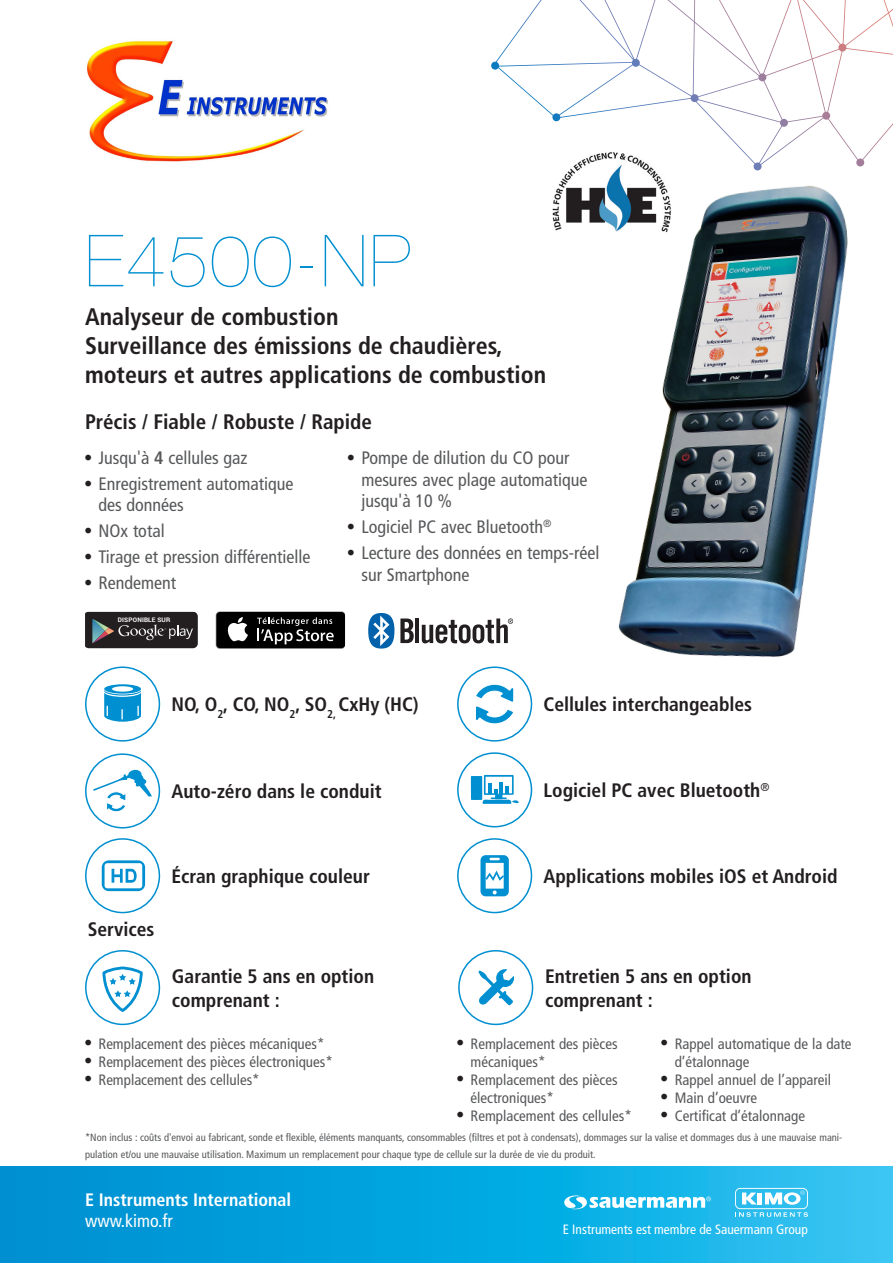
<style>
.page{position:relative;width:893px;height:1263px;background:#fff}
.page>*{position:absolute;margin:0;border:0;box-sizing:border-box;transform-origin:0 0}
.t1{font:200 72px "Helvetica Neue LT Std";letter-spacing:.03em;color:#008fd0}
.t2{font:700 condensed 24px "Frutiger LT Std";color:#231f20}
.t3{font:700 condensed 21px "Frutiger LT Std";color:#231f20}
.t4{font:700 condensed 19.5px/23.4px "Frutiger LT Std";color:#231f20}
.t5{font:condensed 18px/21.6px "Frutiger LT Std";color:#57585a}
.t6{font:700 condensed 18px "Frutiger LT Std";color:#fff}
.t7{font:condensed 18px "Frutiger LT Std";color:#fff}
.t8{font:condensed 15px/18px "Frutiger LT Std";color:#57585a}
.t9{font:condensed 13.5px "Frutiger LT Std";color:#fff}
.Normal_e{font:condensed 10.5px/16.5px "Frutiger LT Std";color:#57585a}
.t10{font:700 6.3px "Roboto";letter-spacing:.025em;color:#fff}
.s1{font-family:"Helvetica";font-stretch:normal;color:#231f20}
.s2{font-weight:700}
.s3{font-family:"Helvetica";font-stretch:normal;font-size:18px;color:#231f20}
</style>
<div class="page">
<svg style="left:491px;top:0;width:402px;height:169px"></svg>
<img style="left:87px;top:40px;width:241px;height:122px">
<svg style="left:85px;top:612px;width:113px;height:36px;background:#363435"></svg>
<svg style="left:215px;top:611px;width:130px;height:38px;background:#343434"></svg>
<svg style="left:400px;top:618px;width:14px;height:25px"></svg>
<hr style="left:415px;top:618px;width:4px;height:25px;background:#231f20">
<svg style="left:368px;top:613px;width:26px;height:36px"></svg>
<svg style="left:422px;top:618px;width:91px;height:25px"></svg>
<img style="left:547px;top:145px;width:134px;height:86px">
<div style="left:85px;top:666px;width:75px;height:76px;border:2px solid #008fd0;border-radius:50%"></div>
<svg style="left:104px;top:684px;width:37px;height:38px"></svg>
<div style="left:85px;top:838px;width:75px;height:75px;border:2px solid #008fd0;border-radius:50%"></div>
<svg style="left:102px;top:860px;width:43px;height:31px"></svg>
<div style="left:457px;top:666px;width:75px;height:76px;border:2px solid #008fd0;border-radius:50%"></div>
<svg style="left:475px;top:684px;width:39px;height:40px"></svg>
<div style="left:457px;top:838px;width:75px;height:75px;border:2px solid #008fd0;border-radius:50%"></div>
<svg style="left:480px;top:855px;width:29px;height:41px"></svg>
<div style="left:457px;top:752px;width:75px;height:75px;border:2px solid #008fd0;border-radius:50%"></div>
<svg style="left:471px;top:775px;width:47px;height:29px"></svg>
<img style="left:616px;top:169px;width:232px;height:488px">
<svg style="left:0;top:1166px;width:893px;height:97px;background:#0ba7e0"></svg>
<svg style="left:564px;top:1195px;width:147px;height:14px"></svg>
<svg style="left:735px;top:1188px;width:73px;height:29px"></svg>
<div style="left:85px;top:950px;width:75px;height:75px;border:2px solid #008fd0;border-radius:50%"></div>
<svg style="left:102px;top:966px;width:41px;height:46px"></svg>
<div style="left:458px;top:950px;width:75px;height:75px;border:2px solid #008fd0;border-radius:50%"></div>
<svg style="left:478px;top:969px;width:36px;height:36px"></svg>
<div style="left:85px;top:753px;width:75px;height:75px;border:2px solid #008fd0;border-radius:50%"></div>
<svg style="left:93px;top:770px;width:59px;height:42px"></svg>
<p class="t1" style="left:85px;top:219px;width:327px">E4500-NP</p>
<p class="t2" style="left:85px;top:303px;width:255px">Analyseur de combustion</p>
<p class="t2" style="left:85px;top:331px;width:419px">Surveillance des émissions de chaudières,</p>
<p class="t2" style="left:85px;top:360px;width:463px">moteurs et autres applications de combustion</p>
<p class="t3" style="left:85px;top:409px;width:288px">Précis / Fiable / Robuste / Rapide</p>
<p class="t5" style="left:85px;top:447px;width:164px"><span class="s1">•</span> Jusqu'à <span class="s2">4</span> cellules gaz</p>
<p class="t5" style="left:99px;top:473px;width:197px;text-indent:-14px"><span class="s1">•</span> Enregistrement automatique des données</p>
<p class="t5" style="left:85px;top:520px;width:81px"><span class="s1">•</span> NOx total</p>
<p class="t5" style="left:85px;top:546px;width:227px"><span class="s1">•</span> Tirage et pression différentielle</p>
<p class="t5" style="left:85px;top:572px;width:93px"><span class="s1">•</span> Rendement</p>
<p class="t10" style="left:118px;top:615px;width:54px">DISPONIBLE SUR</p>
<p class="t5" style="left:361px;top:447px;width:228px;text-indent:-14px"><span class="s1">•</span> Pompe de dilution du CO pour mesures avec plage automatique jusqu'à 10 %</p>
<p class="t5" style="left:348px;top:516px;width:205px"><span class="s1">•</span> Logiciel PC avec Bluetooth<sup>®</sup></p>
<p class="t5" style="left:361px;top:542px;width:240px;text-indent:-14px"><span class="s1">•</span> Lecture des données en temps-réel sur Smartphone</p>
<p class="t4" style="left:171px;top:693px;width:249px">NO, O<sub>2</sub>, CO, NO<sub>2</sub>, SO<sub>2,</sub> CxHy (HC)</p>
<p class="t4" style="left:171px;top:780px;width:212px">Auto-zéro dans le conduit</p>
<p class="t4" style="left:544px;top:693px;width:210px">Cellules interchangeables</p>
<p class="t4" style="left:544px;top:779px;width:227px">Logiciel PC avec Bluetooth<sup>®</sup></p>
<p class="t4" style="left:88px;top:918px;width:68px">Services</p>
<p class="t4" style="left:171px;top:865px;width:200px">Écran graphique couleur</p>
<p class="t4" style="left:544px;top:865px;width:295px">Applications mobiles iOS et Android</p>
<p class="t4" style="left:172px;top:965px;width:204px">Garantie 5 ans en option comprenant :</p>
<p class="t4" style="left:545px;top:965px;width:208px">Entretien 5 ans en option comprenant :</p>
<p class="t8" style="left:85px;top:1035px;width:241px"><span class="s3">•</span> Remplacement des pièces mécaniques*</p>
<p class="t8" style="left:85px;top:1053px;width:249px"><span class="s3">•</span> Remplacement des pièces électroniques*</p>
<p class="t8" style="left:85px;top:1071px;width:176px"><span class="s3">•</span> Remplacement des cellules*</p>
<p class="t8" style="left:471px;top:1035px;width:149px;text-indent:-14px"><span class="s3">•</span> Remplacement des pièces mécaniques*</p>
<p class="t8" style="left:471px;top:1071px;width:149px;text-indent:-14px"><span class="s3">•</span> Remplacement des pièces électroniques*</p>
<p class="t8" style="left:457px;top:1107px;width:176px"><span class="s3">•</span> Remplacement des cellules*</p>
<p class="t8" style="left:675px;top:1035px;width:178px;text-indent:-14px"><span class="s3">•</span> Rappel automatique de la date d’étalonnage</p>
<p class="t8" style="left:661px;top:1071px;width:172px"><span class="s3">•</span> Rappel annuel de l’appareil</p>
<p class="t8" style="left:661px;top:1089px;width:98px"><span class="s3">•</span> Main d’oeuvre</p>
<p class="t8" style="left:661px;top:1107px;width:145px"><span class="s3">•</span> Certificat d’étalonnage</p>
<p class="Normal_e" style="left:85px;top:1129px;width:759px">*Non inclus : coûts d'envoi au fabricant, sonde et flexible, éléments manquants, consommables (filtres et pot à condensats), dommages sur la valise et dommages dus à une mauvaise mani&shy;pulation et/ou une mauvaise utilisation. Maximum un remplacement pour chaque type de cellule sur la durée de vie du produit.</p>
<p class="t6" style="left:85px;top:1189px;width:208px">E Instruments International</p>
<p class="t7" style="left:85px;top:1210px;width:89px">www.kimo.fr</p>
<p class="t9" style="left:563px;top:1222px;width:247px">E Instruments est membre de Sauermann Group</p>
</div>
